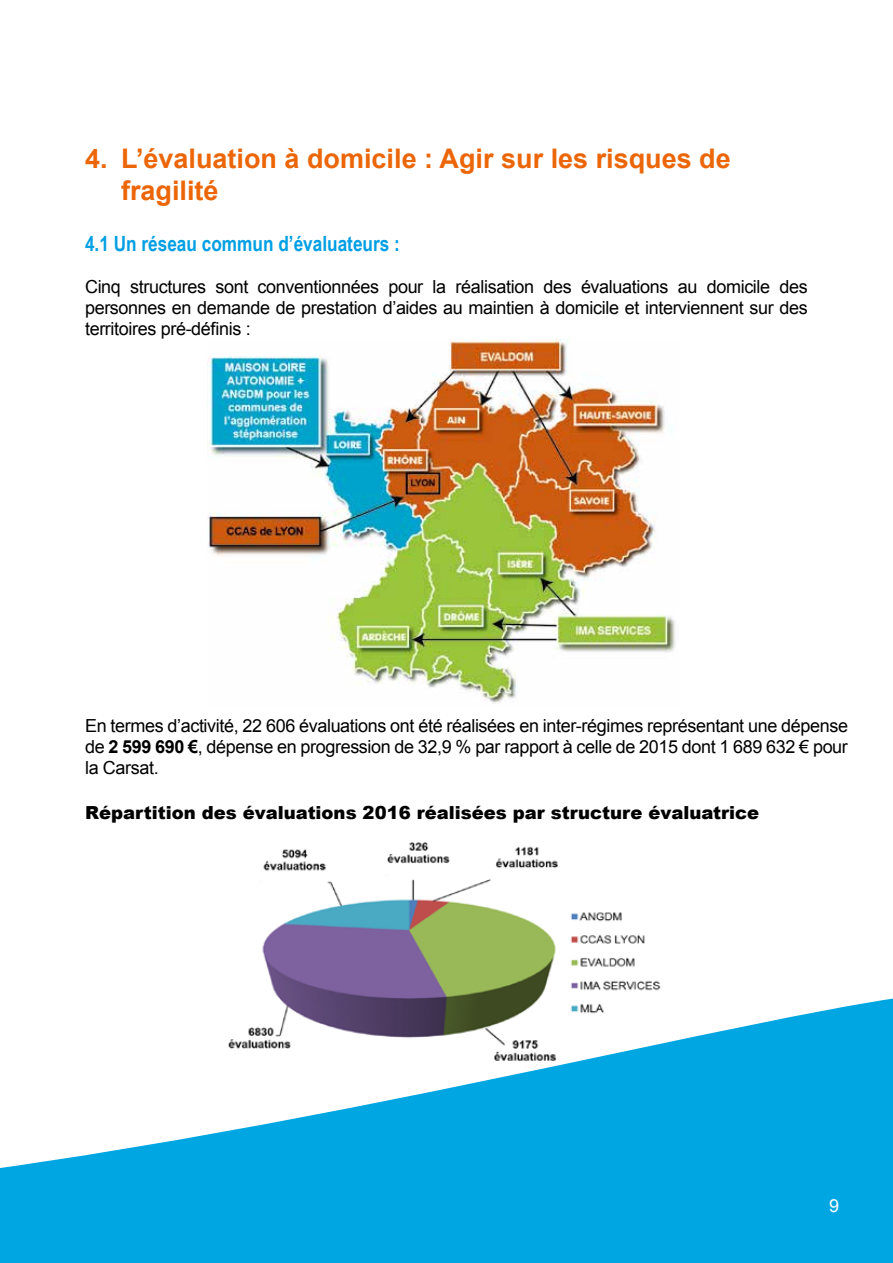
<style>
.page{position:relative;width:893px;height:1263px;background:#fff}
.page>*{position:absolute;margin:0;border:0;box-sizing:border-box;transform-origin:0 0}
.t1{font:700 27px/31.5px "Arial";color:#ec6608}
.t2{font:700 21px "Arial Narrow";color:#009fe3}
.t3{font:18px/21px "Arial";letter-spacing:-.02em;color:#000;text-align:justify}
.t4{font:900 18px "Arial";color:#000}
.t5{font:18px "Arial";color:#fff}
.s1{font-weight:700}
</style>
<div class="page">
<img style="left:207px;top:339px;width:469px;height:365px">
<svg style="left:0;top:998px;width:893px;height:265px;fill:#00a6e2"></svg>
<img style="left:229px;top:842px;width:436px;height:234px">
<h1 class="t1" style="left:121px;top:144px;width:611px;text-indent:-36px">4. L’évaluation à domicile : Agir sur les risques de fragilité</h1>
<p class="t2" style="left:85px;top:227px;width:316px">4.1 Un réseau commun d’évaluateurs :</p>
<p class="t3" style="left:85px;top:276px;width:724px">Cinq structures sont conventionnées pour la réalisation des évaluations au domicile des personnes en demande de prestation d’aides au maintien à domicile et interviennent sur des territoires pré-définis :</p>
<p class="t3" style="left:85px;top:715px;width:764px">En termes d’activité, 22 606 évaluations ont été réalisées en inter-régimes représentant une dépense de <span class="s1">2 599 690 €</span>, dépense en progression de 32,9 % par rapport à celle de 2015 dont 1 689 632 € pour la Carsat.</p>
<p class="t4" style="left:85px;top:799px;width:676px">Répartition des évaluations 2016 réalisées par structure évaluatrice</p>
<p class="t5" style="left:829px;top:1194px;width:12px">9</p>
</div>
